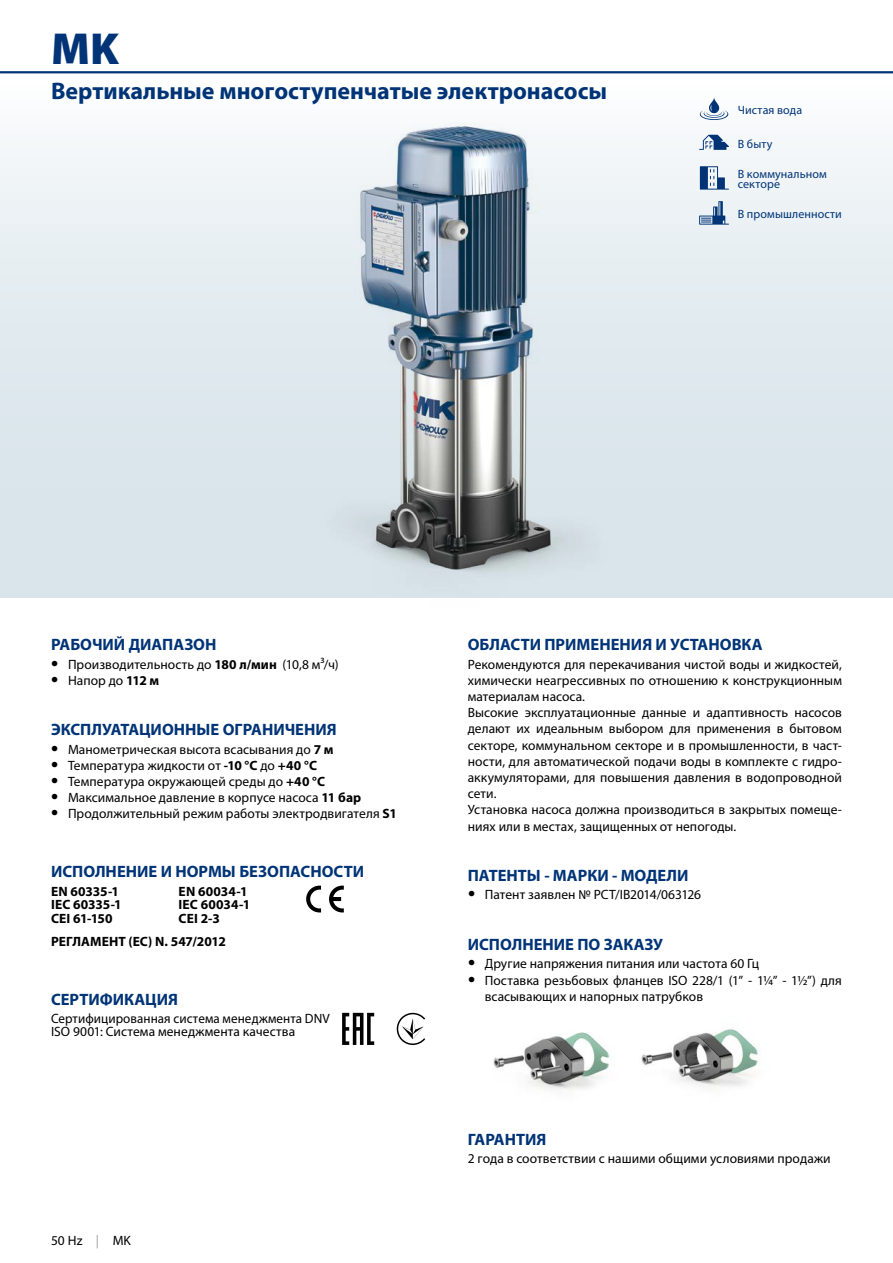
<style>
.page{position:relative;width:893px;height:1263px;background:#fff}
.page>*{position:absolute;margin:0;border:0;box-sizing:border-box;transform-origin:0 0}
.t1{font:900 45px "Myriad Pro";color:#003477}
.t2{font:700 24px "Myriad Pro";color:#003477}
.t3{font:700 16.5px "Myriad Pro";color:#003477}
.t4{font:13.5px/16.2px "Myriad Pro";letter-spacing:.005em;color:#000}
.t5{font:700 13.5px/13.5px "Myriad Pro";letter-spacing:.005em;color:#000}
.t6{font:12px/10.5px "Myriad Pro";letter-spacing:.01em;color:#003477}
.s1{font-weight:700;font-size:21px}
.s2{font-weight:700}
.s3{color:#9c9e9f}
</style>
<div class="page">
<div style="left:0;top:72px;width:893px;height:525px;background:linear-gradient(to bottom,#f7fafb,#d2e0e7)"></div>
<hr style="left:0;top:71px;width:893px;height:2px;background:#003477">
<img style="left:297px;top:122px;width:332px;height:476px">
<img style="left:361px;top:125px;width:190px;height:445px">
<svg style="left:329px;top:885px;width:15px;height:27px"></svg>
<svg style="left:306px;top:885px;width:15px;height:27px"></svg>
<svg style="left:342px;top:1013px;width:32px;height:32px"></svg>
<svg style="left:397px;top:1013px;width:28px;height:32px"></svg>
<svg style="left:700px;top:98px;width:28px;height:22px"></svg>
<svg style="left:700px;top:166px;width:29px;height:24px"></svg>
<svg style="left:699px;top:135px;width:30px;height:15px"></svg>
<svg style="left:699px;top:201px;width:30px;height:24px"></svg>
<img style="left:641px;top:1029px;width:117px;height:61px">
<img style="left:493px;top:1032px;width:117px;height:58px">
<h1 class="t1" style="left:51px;top:18px;width:70px">MK</h1>
<h2 class="t2" style="left:51px;top:75px;width:558px">Вертикальные многоступенчатые электронасосы</h2>
<p class="t6" style="left:738px;top:105px;width:66px">Чистая вода</p>
<p class="t6" style="left:738px;top:139px;width:36px">В быту</p>
<p class="t6" style="left:738px;top:168px;width:90px">В коммунальном секторе</p>
<p class="t6" style="left:738px;top:208px;width:106px">В промышленности</p>
<p class="t3" style="left:51px;top:634px;width:167px">РАБОЧИЙ ДИАПАЗОН</p>
<p class="t4" style="left:51px;top:656px;width:289px"><span class="s1">•</span> Производительность до <span class="s2">180 л/мин</span> (10,8 м³/ч)</p>
<p class="t4" style="left:51px;top:672px;width:110px"><span class="s1">•</span> Напор до <span class="s2">112 м</span></p>
<p class="t3" style="left:51px;top:719px;width:287px">ЭКСПЛУАТАЦИОННЫЕ ОГРАНИЧЕНИЯ</p>
<p class="t4" style="left:51px;top:741px;width:284px"><span class="s1">•</span> Манометрическая высота всасывания до <span class="s2">7 м</span></p>
<p class="t4" style="left:51px;top:757px;width:267px"><span class="s1">•</span> Температура жидкости от <span class="s2">-10 °C</span> до <span class="s2">+40 °C</span></p>
<p class="t4" style="left:51px;top:773px;width:275px"><span class="s1">•</span> Температура окружающей среды до <span class="s2">+40 °C</span></p>
<p class="t4" style="left:51px;top:789px;width:312px"><span class="s1">•</span> Максимальное давление в корпусе насоса <span class="s2">11 бар</span></p>
<p class="t4" style="left:51px;top:805px;width:347px"><span class="s1">•</span> Продолжительный режим работы электродвигателя <span class="s2">S1</span></p>
<p class="t3" style="left:51px;top:861px;width:315px">ИСПОЛНЕНИЕ И НОРМЫ БЕЗОПАСНОСТИ</p>
<p class="t5" style="left:51px;top:884px;width:72px">EN 60335-1<br>IEC 60335-1<br>CEI 61-150</p>
<p class="t5" style="left:179px;top:884px;width:73px">EN 60034-1<br>IEC 60034-1<br>CEI 2-3</p>
<p class="t5" style="left:51px;top:934px;width:176px">РЕГЛАМЕНТ (ЕС) N. 547/2012</p>
<p class="t3" style="left:51px;top:988px;width:128px">СЕРТИФИКАЦИЯ</p>
<p class="t4" style="left:51px;top:1011px;width:280px;line-height:13.5px">Сертифицированная система менеджмента DNV<br>ISO 9001: Система менеджмента качества</p>
<p class="t4" style="left:51px;top:1232px;width:81px">50 Hz <span class="s3">|</span> MK</p>
<p class="t4" style="left:51px;top:1232px;width:8px">7</p>
<p class="t3" style="left:468px;top:634px;width:296px">ОБЛАСТИ ПРИМЕНЕНИЯ И УСТАНОВКА</p>
<p class="t4" style="left:468px;top:656px;width:376px">Рекомендуются для перекачивания чистой воды и жидкостей, химически неагрессивных по отношению к конструкционным материалам насоса.<br>Высокие эксплуатационные данные и адаптивность насосов делают их идеальным выбором для применения в бытовом секторе, коммунальном секторе и в промышленности, в част&shy;ности, для автоматической подачи воды в комплекте с гидро&shy;аккумуляторами, для повышения давления в водопроводной сети.<br>Установка насоса должна производиться в закрытых помеще&shy;ниях или в местах, защищенных от непогоды.</p>
<p class="t3" style="left:468px;top:865px;width:222px">ПАТЕНТЫ - МАРКИ - МОДЕЛИ</p>
<p class="t4" style="left:468px;top:886px;width:234px"><span class="s1">•</span> Патент заявлен № PCT/IB2014/063126</p>
<p class="t3" style="left:468px;top:934px;width:197px">ИСПОЛНЕНИЕ ПО ЗАКАЗУ</p>
<p class="t4" style="left:468px;top:955px;width:293px"><span class="s1">•</span> Другие напряжения питания или частота 60 Гц</p>
<p class="t4" style="left:485px;top:972px;width:359px;text-indent:-17px"><span class="s1">•</span> Поставка резьбовых фланцев ISO 228/1 (1” - 1¼” - 1½”) для всасывающих и напорных патрубков</p>
<p class="t3" style="left:468px;top:1128px;width:80px">ГАРАНТИЯ</p>
<p class="t4" style="left:468px;top:1150px;width:364px">2 года в соответствии с нашими общими условиями продажи</p>
</div>
